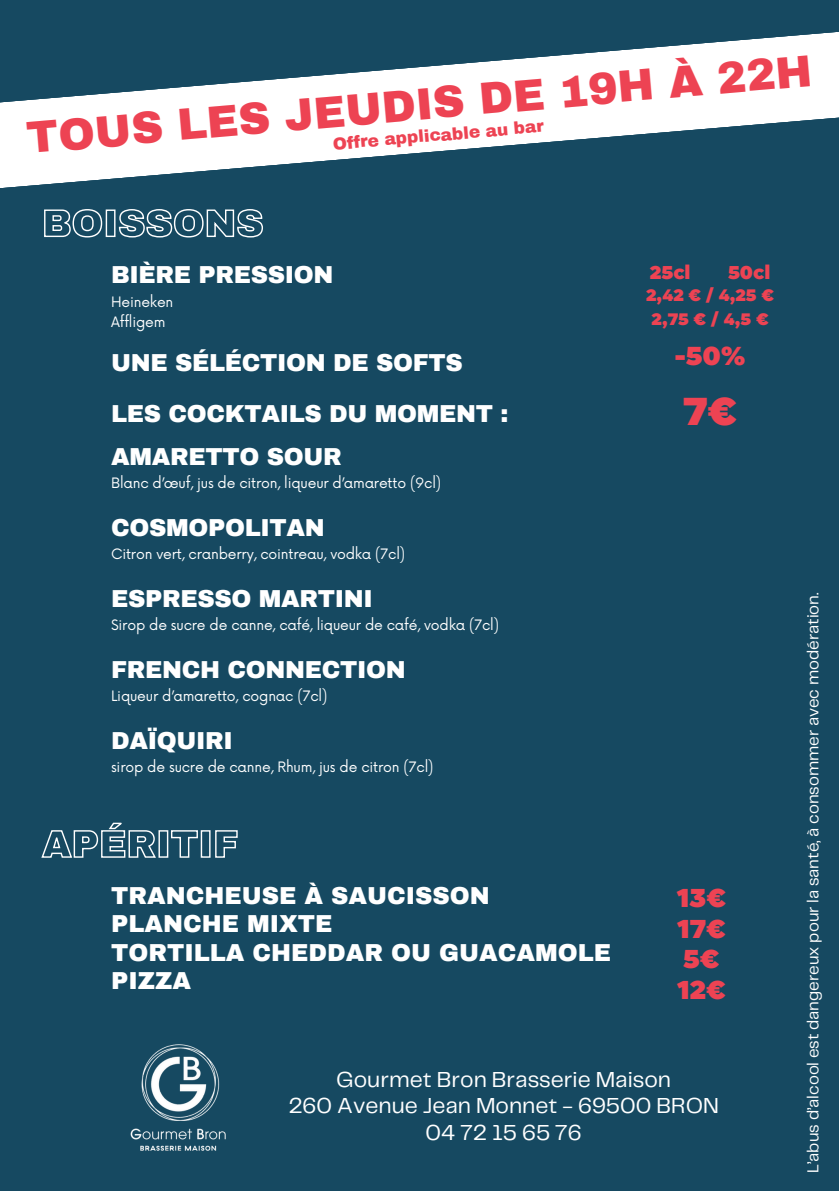
<style>
.page{position:relative;width:839px;height:1191px;background:#fff}
.page>*{position:absolute;margin:0;border:0;box-sizing:border-box;transform-origin:0 0}
.t1{font:900 44px "Archivo";color:#ed4353}
.t2{font:900 42px "Greet";color:#ed4353}
.t3{font:900 28px "Greet";color:#ed4353}
.t4{font:900 24px/28.4px "Archivo";letter-spacing:-.015em;color:#fff}
.t5{font:22.6px/26.4px "Telegraf";color:#fff;text-align:center}
.t6{font:900 20px "Greet";color:#ed4353}
.t7{font:900 18px "Greet";color:#ed4353}
.t8{font:900 17px "Archivo";color:#ed4353}
.t9{font:16.6px "Telegraf";color:#fff}
.t10{font:14px/20px "Now";letter-spacing:-.015em;color:#fff}
</style>
<div class="page">
<div style="left:0;top:0;width:838px;height:1191px;background:#164961"></div>
<svg style="left:0;top:32px;width:838px;height:156px;fill:#fff"></svg>
<img style="left:130px;top:1044px;width:96px;height:107px">
<svg style="left:44px;top:209px;width:219px;height:29px"></svg>
<svg style="left:41px;top:822px;width:197px;height:36px"></svg>
<p class="t1" style="left:25px;top:115px;width:789px;rotate:-5deg">TOUS LES JEUDIS DE 19H À 22H</p>
<p class="t8" style="left:332px;top:135px;width:213px;rotate:-5deg">Offre applicable au bar</p>
<h3 class="t4" style="left:111px;top:261px;width:224px">BIÈRE PRESSION</h3>
<p class="t10" style="left:111px;top:292px;width:64px">Heineken<br>Affligem</p>
<h3 class="t4" style="left:111px;top:338px;width:399px;line-height:51px">UNE SÉLÉCTION DE SOFTS<br>LES COCKTAILS DU MOMENT :</h3>
<h3 class="t4" style="left:111px;top:443px;width:232px">AMARETTO SOUR</h3>
<p class="t10" style="left:111px;top:474px;width:331px">Blanc d’œuf, jus de citron, liqueur d’amaretto (9cl)</p>
<h3 class="t4" style="left:111px;top:514px;width:215px">COSMOPOLITAN</h3>
<p class="t10" style="left:111px;top:545px;width:295px">Citron vert, cranberry, cointreau, vodka (7cl)</p>
<h3 class="t4" style="left:111px;top:585px;width:263px">ESPRESSO MARTINI</h3>
<p class="t10" style="left:111px;top:616px;width:389px">Sirop de sucre de canne, café, liqueur de café, vodka (7cl)</p>
<h3 class="t4" style="left:111px;top:656px;width:296px">FRENCH CONNECTION</h3>
<p class="t10" style="left:111px;top:687px;width:218px">Liqueur d’amaretto, cognac (7cl)</p>
<h3 class="t4" style="left:111px;top:727px;width:123px">DAÏQUIRI</h3>
<p class="t10" style="left:111px;top:758px;width:324px">sirop de sucre de canne, Rhum, jus de citron (7cl)</p>
<h4 class="t6" style="left:650px;top:261px;width:42px">25cl</h4>
<h4 class="t6" style="left:728px;top:261px;width:44px">50cl</h4>
<p class="t7" style="left:646px;top:284px;width:129px">2,42 € / 4,25 €</p>
<h4 class="t7" style="left:651px;top:308px;width:118px">2,75 € / 4,5 €</h4>
<p class="t3" style="left:675px;top:339px;width:72px">-50%</p>
<h2 class="t2" style="left:683px;top:387px;width:55px">7€</h2>
<p class="t4" style="left:111px;top:881px;width:501px">TRANCHEUSE À SAUCISSON<br>PLANCHE MIXTE<br>TORTILLA CHEDDAR OU GUACAMOLE<br>PIZZA</p>
<h3 class="t3" style="left:677px;top:881px;width:50px">13€</h3>
<h5 class="t3" style="left:677px;top:912px;width:50px">17€</h5>
<h4 class="t3" style="left:683px;top:943px;width:38px">5€</h4>
<h4 class="t3" style="left:677px;top:973px;width:50px">12€</h4>
<h3 class="t5" style="left:288px;top:1067px;width:432px">Gourmet Bron Brasserie Maison<br>260 Avenue Jean Monnet - 69500 BRON<br>04 72 15 65 76</h3>
<h4 class="t9" style="left:806px;top:1173px;width:581px;rotate:-90deg">L’abus d’alcool est dangereux pour la santé, à consommer avec modération.</h4>
</div>
